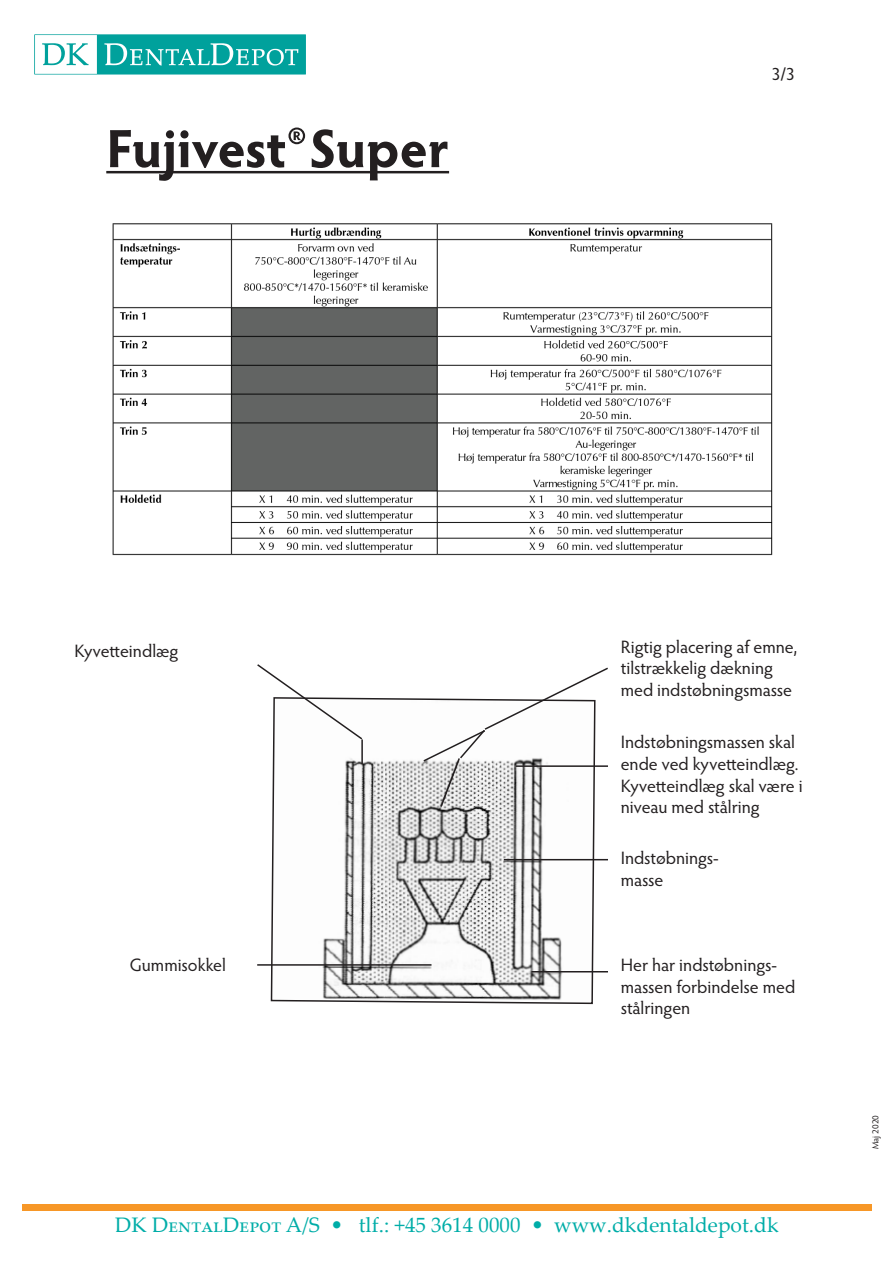
<style>
.page{position:relative;width:893px;height:1263px;background:#fff}
.page>*{position:absolute;margin:0;border:0;box-sizing:border-box;transform-origin:0 0}
.t1{font:700 54px "Hypatia Sans Pro";color:#231f20}
.t2{font:21px "Palatino Linotype";color:#00ada8}
.t3{font:18px/21.6px "Hypatia Sans Pro";color:#231f20}
.t4{font:9px "Hypatia Sans Pro";color:#231f20}
</style>
<div class="page">
<svg style="left:34px;top:34px;width:272px;height:40px"></svg>
<div style="left:22px;top:1204px;width:850px;height:7px;background:#f79727"></div>
<hr style="left:106px;top:171px;width:343px;height:2px;background:#231f20">
<svg style="left:270px;top:697px;width:326px;height:308px"></svg>
<hr style="left:361px;top:739px;width:2px;height:25px;background:#231f20">
<svg style="left:257px;top:664px;width:107px;height:77px"></svg>
<hr style="left:504px;top:859px;width:104px;height:1px;background:#231f20">
<hr style="left:531px;top:971px;width:77px;height:1px;background:#231f20">
<hr style="left:257px;top:964px;width:174px;height:2px;background:#231f20">
<svg style="left:422px;top:667px;width:186px;height:141px"></svg>
<img style="left:112px;top:223px;width:661px;height:333px">
<p class="t1" style="left:106px;top:110px;width:344px">Fujivest®Super</p>
<p class="t3" style="left:771px;top:62px;width:25px">3/3</p>
<p class="t3" style="left:74px;top:640px;width:106px">Kyvetteindlæg</p>
<p class="t3" style="left:621px;top:635px;width:178px">Rigtig placering af emne, tilstrækkelig dækning med indstøbningsmasse</p>
<p class="t3" style="left:621px;top:731px;width:179px">Indstøbningsmassen skal ende ved kyvetteindlæg.</p>
<p class="t3" style="left:621px;top:774px;width:183px">Kyvetteindlæg skal være i niveau med stålring</p>
<p class="t3" style="left:621px;top:847px;width:100px">Indstøbnings&shy;masse</p>
<p class="t3" style="left:130px;top:954px;width:98px">Gummisokkel</p>
<p class="t3" style="left:621px;top:953px;width:176px">Her har indstøbnings&shy;massen forbindelse med stålringen</p>
<p class="t2" style="left:115px;top:1210px;width:665px">DK DentalDepot A/S • tlf.: +45 3614 0000 • www.dkdentaldepot.dk</p>
<p class="t4" style="left:869px;top:1149px;width:36px;rotate:-90deg">Maj 2020</p>
</div>
